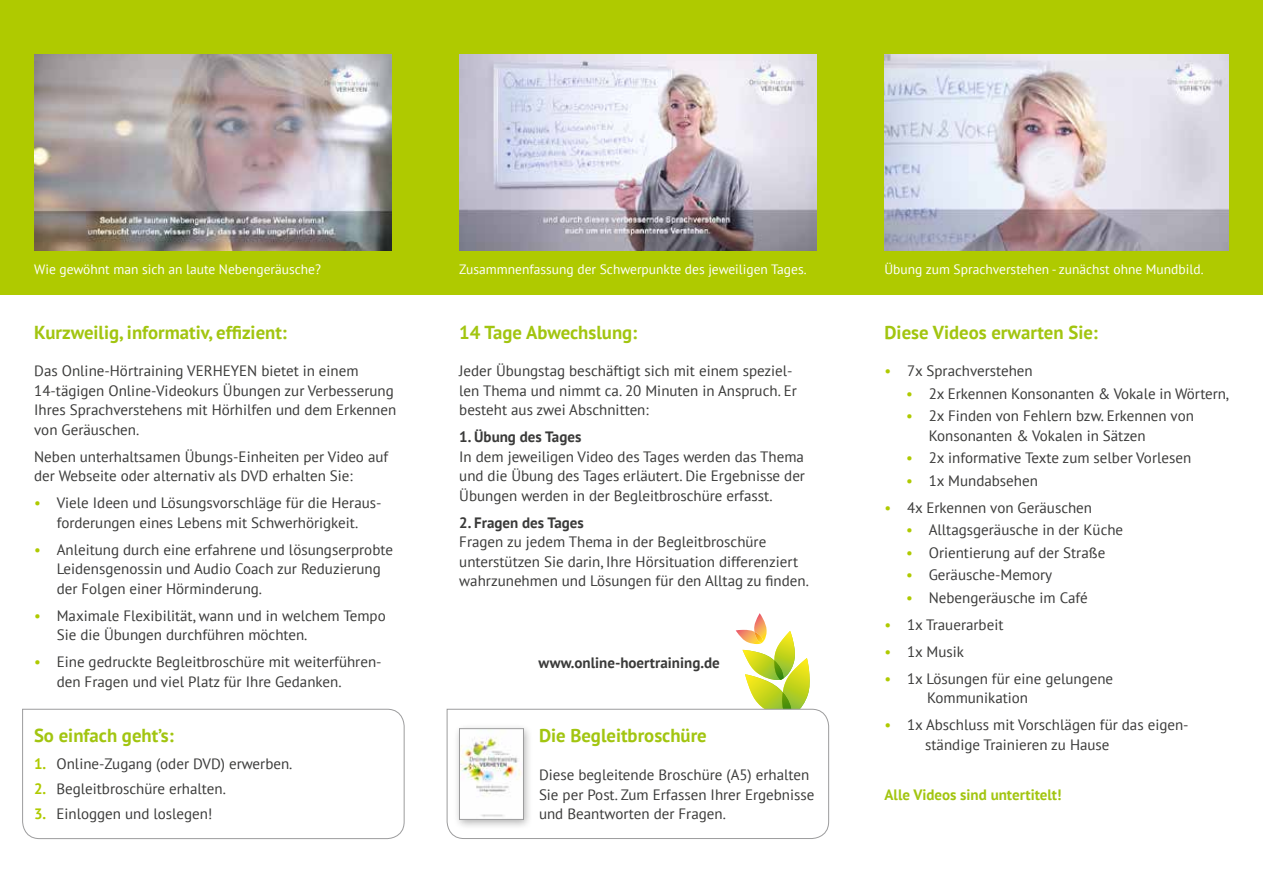
<style>
.page{position:relative;width:1263px;height:893px;background:#fff}
.page>*{position:absolute;margin:0;border:0;box-sizing:border-box;transform-origin:0 0}
.t1{font:700 18.75px "PT Sans";color:#a2c510}
.t2{font:15px/19.5px "PT Sans";color:#3a3a39}
.t3{font:700 15px "PT Sans";color:#3a3a39}
.t4{font:700 15px "PT Sans";color:#a2c510}
.t5{font:13.5px "PT Sans";color:#fff}
.s1{color:#afca00}
.s2{font-weight:700;color:#afca00}
</style>
<div class="page">
<div style="left:0;top:0;width:1263px;height:294px;background:#afca00"></div>
<svg style="left:736px;top:613px;width:74px;height:95px"></svg>
<img style="left:884px;top:54px;width:345px;height:196px">
<img style="left:34px;top:54px;width:357px;height:196px">
<img style="left:459px;top:54px;width:357px;height:196px">
<svg style="left:446px;top:708px;width:383px;height:131px"></svg>
<svg style="left:22px;top:708px;width:383px;height:131px"></svg>
<div style="left:453px;top:723px;width:81px;height:108px;background:#000;opacity:.3"></div>
<img style="left:461px;top:730px;width:61px;height:88px">
<div style="left:459px;top:728px;width:65px;height:92px;border:1px solid #9c9c9d"></div>
<p class="t5" style="left:34px;top:261px;width:288px">Wie gewöhnt man sich an laute Nebengeräusche?</p>
<p class="t5" style="left:459px;top:261px;width:349px">Zusammnenfassung der Schwerpunkte des jeweiligen Tages.</p>
<p class="t5" style="left:884px;top:261px;width:321px">Übung zum Sprachverstehen - zunächst ohne Mundbild.</p>
<p class="t1" style="left:34px;top:319px;width:254px">Kurzweilig, informativ, effizient:</p>
<p class="t2" style="left:34px;top:361px;width:363px">Das Online-Hörtraining VERHEYEN bietet in einem 14-tägigen Online-Videokurs Übungen zur Verbesserung Ihres Sprachverstehens mit Hörhilfen und dem Erkennen von Geräuschen.</p>
<p class="t2" style="left:34px;top:446px;width:356px">Neben unterhaltsamen Übungs-Einheiten per Video auf der Webseite oder alternativ als DVD erhalten Sie:</p>
<p class="t2" style="left:34px;top:493px;width:349px;text-align:center"><span class="s1">•</span> Viele Ideen und Lösungsvorschläge für die Heraus&shy;forderungen eines Lebens mit Schwerhörigkeit.</p>
<p class="t2" style="left:57px;top:539px;width:338px;text-indent:-23px"><span class="s1">•</span> Anleitung durch eine erfahrene und lösungserprobte<br>Leidensgenossin und Audio Coach zur Reduzierung der Folgen einer Hörminderung.</p>
<p class="t2" style="left:57px;top:605px;width:330px;text-indent:-23px"><span class="s1">•</span> Maximale Flexibilität, wann und in welchem Tempo<br>Sie die Übungen durchführen möchten.</p>
<p class="t2" style="left:57px;top:652px;width:326px;text-indent:-23px"><span class="s1">•</span> Eine gedruckte Begleitbroschüre mit weiterführen&shy;den Fragen und viel Platz für Ihre Gedanken.</p>
<p class="t1" style="left:34px;top:723px;width:141px">So einfach geht’s:</p>
<p class="t2" style="left:34px;top:754px;width:260px"><span class="s2">1.</span> Online-Zugang (oder DVD) erwerben.</p>
<p class="t2" style="left:34px;top:779px;width:193px"><span class="s2">2.</span> Begleitbroschüre erhalten.</p>
<p class="t2" style="left:34px;top:804px;width:180px"><span class="s2">3.</span> Einloggen und loslegen!</p>
<p class="t1" style="left:459px;top:319px;width:180px">14 Tage Abwechslung:</p>
<p class="t2" style="left:459px;top:361px;width:339px">Jeder Übungstag beschäftigt sich mit einem speziel&shy;len Thema und nimmt ca. 20 Minuten in Anspruch. Er besteht aus zwei Abschnitten:</p>
<p class="t3" style="left:459px;top:427px;width:124px">1. Übung des Tages</p>
<p class="t2" style="left:459px;top:446px;width:347px;text-align:justify">In dem jeweiligen Video des Tages werden das Thema und die Übung des Tages erläutert. Die Ergebnisse der Übungen werden in der Begleitbroschüre erfasst.</p>
<p class="t3" style="left:459px;top:512px;width:126px">2. Fragen des Tages</p>
<p class="t2" style="left:459px;top:532px;width:351px">Fragen zu jedem Thema in der Begleitbroschüre unterstützen Sie darin, Ihre Hörsituation differenziert wahrzunehmen und Lösungen für den Alltag zu finden.</p>
<p class="t3" style="left:538px;top:653px;width:183px">www.online-hoertraining.de</p>
<p class="t1" style="left:539px;top:723px;width:169px">Die Begleitbroschüre</p>
<p class="t2" style="left:539px;top:765px;width:277px">Diese begleitende Broschüre (A5) erhalten<br>Sie per Post. Zum Erfassen Ihrer Ergebnisse und Beantworten der Fragen.</p>
<p class="t1" style="left:884px;top:319px;width:215px">Diese Videos erwarten Sie:</p>
<p class="t2" style="left:884px;top:361px;width:150px"><span class="s1">•</span> 7x Sprachverstehen</p>
<p class="t2" style="left:906px;top:383px;width:324px"><span class="s1">•</span> 2x Erkennen Konsonanten &amp; Vokale in Wörtern,</p>
<p class="t2" style="left:929px;top:406px;width:267px;text-indent:-22px"><span class="s1">•</span> 2x Finden von Fehlern bzw. Erkennen von<br>Konsonanten &amp; Vokalen in Sätzen</p>
<p class="t2" style="left:906px;top:448px;width:286px"><span class="s1">•</span> 2x informative Texte zum selber Vorlesen</p>
<p class="t2" style="left:906px;top:470px;width:133px"><span class="s1">•</span> 1x Mundabsehen</p>
<p class="t2" style="left:884px;top:497px;width:209px"><span class="s1">•</span> 4x Erkennen von Geräuschen</p>
<p class="t2" style="left:906px;top:520px;width:218px"><span class="s1">•</span> Alltagsgeräusche in der Küche</p>
<p class="t2" style="left:906px;top:542px;width:201px"><span class="s1">•</span> Orientierung auf der Straße</p>
<p class="t2" style="left:906px;top:565px;width:148px"><span class="s1">•</span> Geräusche-Memory</p>
<p class="t2" style="left:906px;top:587px;width:183px"><span class="s1">•</span> Nebengeräusche im Café</p>
<p class="t2" style="left:884px;top:614px;width:120px"><span class="s1">•</span> 1x Trauerarbeit</p>
<p class="t2" style="left:884px;top:641px;width:81px"><span class="s1">•</span> 1x Musik</p>
<p class="t2" style="left:927px;top:668px;width:188px;text-indent:-43px"><span class="s1">•</span> 1x Lösungen für eine gelungene<br>Kommunikation</p>
<p class="t2" style="left:925px;top:715px;width:265px;text-indent:-41px"><span class="s1">•</span> 1x Abschluss mit Vorschlägen für das eigen&shy;ständige Trainieren zu Hause</p>
<p class="t4" style="left:884px;top:784px;width:178px">Alle Videos sind untertitelt!</p>
</div>
